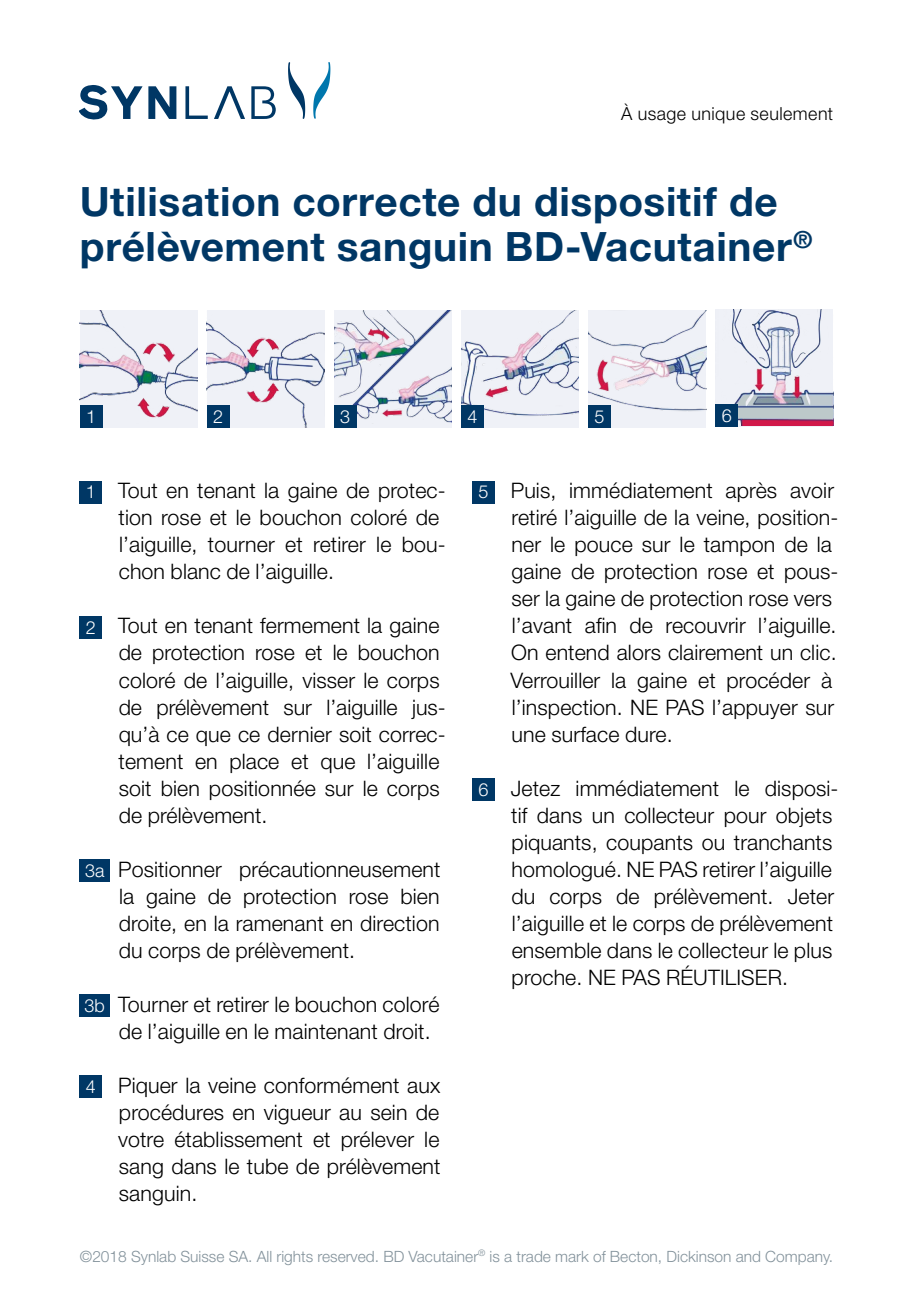
<style>
.page{position:relative;width:913px;height:1308px;background:#fff}
.page>*{position:absolute;margin:0;border:0;box-sizing:border-box;transform-origin:0 0}
.Übertitel{font:700 40.5px/45px "Helvetica Neue LT Std";letter-spacing:.015em;color:#003765}
.Copy_9_5_pt{font:300 21.38px/27px "Helvetica Neue LT Std";letter-spacing:.005em;color:#000}
.Lauftext{font:300 18px "Helvetica Neue LT Std";letter-spacing:.025em;color:#000}
.Copy_9_5_pt-2{font:300 18px "Helvetica Neue LT Std";color:#fff}
.t1{font:300 15.53px "Helvetica Neue LT Std";color:#83929b}
</style>
<div class="page">
<svg style="left:288px;top:62px;width:17px;height:57px"></svg>
<svg style="left:313px;top:62px;width:17px;height:57px"></svg>
<svg style="left:185px;top:86px;width:23px;height:33px"></svg>
<svg style="left:251px;top:86px;width:24px;height:33px"></svg>
<svg style="left:80px;top:85px;width:62px;height:34px"></svg>
<svg style="left:148px;top:86px;width:28px;height:33px"></svg>
<svg style="left:214px;top:86px;width:31px;height:33px"></svg>
<div style="left:80px;top:481px;width:22px;height:22px;background:#003765"></div>
<div style="left:80px;top:616px;width:22px;height:22px;background:#003765"></div>
<div style="left:80px;top:859px;width:30px;height:22px;background:#003765"></div>
<div style="left:80px;top:994px;width:30px;height:22px;background:#003765"></div>
<div style="left:80px;top:1075px;width:22px;height:22px;background:#003765"></div>
<div style="left:472px;top:481px;width:22px;height:22px;background:#003765"></div>
<div style="left:472px;top:778px;width:22px;height:22px;background:#003765"></div>
<img style="left:80px;top:310px;width:117px;height:117px">
<div style="left:80px;top:405px;width:22px;height:23px;background:#003765"></div>
<img style="left:207px;top:310px;width:117px;height:117px">
<div style="left:207px;top:405px;width:22px;height:23px;background:#003765"></div>
<div style="left:334px;top:310px;width:117px;height:118px;background:#eff1f7"></div>
<img style="left:334px;top:310px;width:117px;height:114px">
<div style="left:334px;top:405px;width:22px;height:23px;background:#003765"></div>
<div style="left:461px;top:310px;width:117px;height:118px;background:#eff1f7"></div>
<img style="left:461px;top:310px;width:117px;height:115px">
<div style="left:461px;top:405px;width:22px;height:23px;background:#003765"></div>
<img style="left:588px;top:310px;width:117px;height:116px">
<div style="left:588px;top:405px;width:22px;height:23px;background:#003765"></div>
<img style="left:715px;top:309px;width:117px;height:116px">
<div style="left:715px;top:404px;width:22px;height:23px;background:#003765"></div>
<p class="Lauftext" style="left:621px;top:102px;width:213px">À usage unique seulement</p>
<p class="Übertitel" style="left:80px;top:178px;width:733px">Utilisation correcte du dispositif de prélèvement sanguin BD-Vacutainer<sup>®</sup></p>
<p class="Copy_9_5_pt-2" style="left:86px;top:406px;width:12px">1</p>
<p class="Copy_9_5_pt-2" style="left:213px;top:406px;width:12px">2</p>
<p class="Copy_9_5_pt-2" style="left:340px;top:406px;width:12px">3</p>
<p class="Copy_9_5_pt-2" style="left:467px;top:406px;width:12px">4</p>
<p class="Copy_9_5_pt-2" style="left:594px;top:406px;width:12px">5</p>
<p class="Copy_9_5_pt-2" style="left:721px;top:405px;width:12px">6</p>
<p class="Copy_9_5_pt-2" style="left:86px;top:481px;width:12px">1</p>
<p class="Copy_9_5_pt" style="left:118px;top:477px;width:329px">Tout en tenant la gaine de protec&shy;tion rose et le bouchon coloré de l’aiguille, tourner et retirer le bou&shy;chon blanc de l’aiguille.</p>
<p class="Copy_9_5_pt-2" style="left:86px;top:616px;width:12px">2</p>
<p class="Copy_9_5_pt" style="left:118px;top:612px;width:329px">Tout en tenant fermement la gaine de protection rose et le bouchon coloré de l’aiguille, visser le corps de prélèvement sur l’aiguille jus&shy;qu’à ce que ce dernier soit correc&shy;tement en place et que l’aiguille soit bien positionnée sur le corps de prélèvement.</p>
<p class="Copy_9_5_pt-2" style="left:85px;top:859px;width:21px">3a</p>
<p class="Copy_9_5_pt" style="left:118px;top:855px;width:324px;text-align:justify">Positionner précautionneusement la gaine de protection rose bien droite, en la ramenant en direction du corps de prélèvement.</p>
<p class="Copy_9_5_pt-2" style="left:85px;top:994px;width:22px">3b</p>
<p class="Copy_9_5_pt" style="left:118px;top:990px;width:322px">Tourner et retirer le bouchon coloré de l’aiguille en le maintenant droit.</p>
<p class="Copy_9_5_pt-2" style="left:86px;top:1075px;width:12px">4</p>
<p class="Copy_9_5_pt" style="left:118px;top:1071px;width:324px;text-align:justify">Piquer la veine conformément aux procédures en vigueur au sein de votre établissement et prélever le sang dans le tube de prélèvement sanguin.</p>
<p class="Copy_9_5_pt-2" style="left:478px;top:481px;width:12px">5</p>
<p class="Copy_9_5_pt" style="left:510px;top:477px;width:329px">Puis, immédiatement après avoir retiré l’aiguille de la veine, position&shy;ner le pouce sur le tampon de la gaine de protection rose et pous&shy;ser la gaine de protection rose vers l’avant afin de recouvrir l’aiguille.<br>On entend alors clairement un clic.<br>Verrouiller la gaine et procéder à l’inspection. NE PAS l’appuyer sur une surface dure.</p>
<p class="Copy_9_5_pt-2" style="left:478px;top:778px;width:12px">6</p>
<p class="Copy_9_5_pt" style="left:510px;top:774px;width:329px">Jetez immédiatement le disposi&shy;tif dans un collecteur pour objets piquants, coupants ou tranchants homologué. NE PAS retirer l’aiguille du corps de prélèvement. Jeter l’aiguille et le corps de prélèvement ensemble dans le collecteur le plus proche. NE PAS RÉUTILISER.</p>
<p class="t1" style="left:80px;top:1246px;width:754px">©2018 Synlab Suisse SA. All rights reserved. BD Vacutainer<sup>®</sup> is a trade mark of Becton, Dickinson and Company.</p>
</div>
